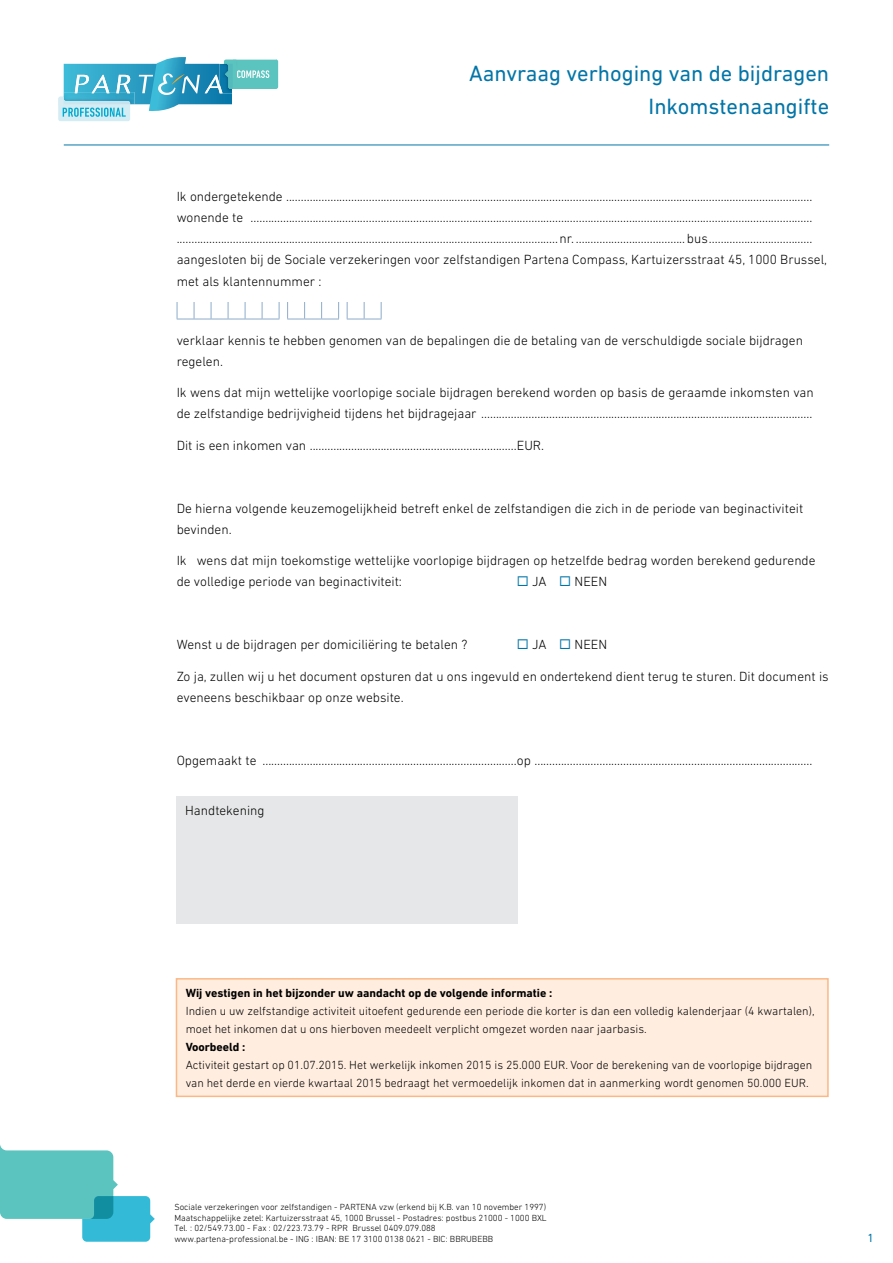
<style>
.page{position:relative;width:893px;height:1263px;background:#fff}
.page>*{position:absolute;margin:0;border:0;box-sizing:border-box;transform-origin:0 0}
.t1{font:22.5px "DIN Next LT Pro";color:#0275a8}
.BODY{font:300 13.5px/21px "DIN Next LT Pro";color:#000}
.BODY-2{font:300 12px/18px "DIN Next LT Pro";color:#000}
.BODY-3{font:700 12px "DIN Next LT Pro";color:#000}
.t2{font:12px "DIN Next LT Pro";color:#0275a8}
.t3{font:300 9px "DIN Next LT Pro";color:#000}
.s1{color:#0275a8}
</style>
<div class="page">
<div style="left:58px;top:97px;width:72px;height:24px;background:#d4ecf3;border-radius:2px"></div>
<svg style="left:58px;top:57px;width:220px;height:60px"></svg>
<hr style="left:64px;top:145px;width:765px;height:1px;background:#0275a8">
<svg style="left:177px;top:302px;width:103px;height:18px"></svg>
<svg style="left:287px;top:302px;width:52px;height:18px"></svg>
<svg style="left:347px;top:302px;width:35px;height:18px"></svg>
<div style="left:177px;top:796px;width:341px;height:128px;background:#e6e7e8"></div>
<svg style="left:0;top:1145px;width:155px;height:97px"></svg>
<div style="left:176px;top:979px;width:652px;height:117px;background:#ffeee0"></div>
<div style="left:176px;top:978px;width:653px;height:119px;border:2px solid #fbb785"></div>
<p class="t1" style="left:469px;top:61px;width:362px">Aanvraag verhoging van de bijdragen</p>
<p class="t1" style="left:649px;top:94px;width:182px">Inkomstenaangifte</p>
<p class="BODY" style="left:177px;top:186px;width:652px">Ik ondergetekende .................................................................................................................................................................................. wonende te .............................................................................................................................................................................................. .................................................................................................................................nr. .....................................bus................................... aangesloten bij de Sociale verzekeringen voor zelfstandigen Partena Compass, Kartuizersstraat 45, 1000 Brussel, met als klantennummer :</p>
<p class="BODY" style="left:177px;top:330px;width:628px">verklaar kennis te hebben genomen van de bepalingen die de betaling van de verschuldigde sociale bijdragen regelen.</p>
<p class="BODY" style="left:177px;top:382px;width:639px">Ik wens dat mijn wettelijke voorlopige sociale bijdragen berekend worden op basis de geraamde inkomsten van de zelfstandige bedrijvigheid tijdens het bijdragejaar ................................................................................................................</p>
<p class="BODY" style="left:177px;top:435px;width:369px">Dit is een inkomen van ......................................................................EUR.</p>
<p class="BODY" style="left:177px;top:498px;width:628px">De hierna volgende keuzemogelijkheid betreft enkel de zelfstandigen die zich in de periode van beginactiviteit bevinden.</p>
<p class="BODY" style="left:177px;top:550px;width:640px">Ik wens dat mijn toekomstige wettelijke voorlopige bijdragen op hetzelfde bedrag worden berekend gedurende de volledige periode van beginactiviteit:</p>
<p class="BODY" style="left:517px;top:571px;width:92px"><span class="s1">◻</span> JA <span class="s1">◻</span> NEEN</p>
<p class="BODY" style="left:177px;top:634px;width:292px">Wenst u de bijdragen per domiciliëring te betalen ?</p>
<p class="BODY" style="left:517px;top:634px;width:92px"><span class="s1">◻</span> JA <span class="s1">◻</span> NEEN</p>
<p class="BODY" style="left:177px;top:666px;width:653px">Zo ja, zullen wij u het document opsturen dat u ons ingevuld en ondertekend dient terug te sturen. Dit document is eveneens beschikbaar op onze website.</p>
<p class="BODY" style="left:177px;top:750px;width:637px">Opgemaakt te ......................................................................................op ..............................................................................................</p>
<p class="BODY" style="left:185px;top:800px;width:81px">Handtekening</p>
<p class="BODY-3" style="left:186px;top:986px;width:368px">Wij vestigen in het bijzonder uw aandacht op de volgende informatie :</p>
<p class="BODY-2" style="left:186px;top:1002px;width:630px">Indien u uw zelfstandige activiteit uitoefent gedurende een periode die korter is dan een volledig kalenderjaar (4 kwartalen), moet het inkomen dat u ons hierboven meedeelt verplicht omgezet worden naar jaarbasis.</p>
<p class="BODY-3" style="left:186px;top:1040px;width:61px">Voorbeeld :</p>
<p class="BODY-2" style="left:186px;top:1056px;width:628px">Activiteit gestart op 01.07.2015. Het werkelijk inkomen 2015 is 25.000 EUR. Voor de berekening van de voorlopige bijdragen van het derde en vierde kwartaal 2015 bedraagt het vermoedelijk inkomen dat in aanmerking wordt genomen 50.000 EUR.</p>
<p class="t3" style="left:174px;top:1202px;width:373px">Sociale verzekeringen voor zelfstandigen - PARTENA vzw (erkend bij K.B. van 10 november 1997)</p>
<p class="t3" style="left:174px;top:1212px;width:374px">Maatschappelijke zetel: Kartuizersstraat 45, 1000 Brussel - Postadres: postbus 21000 - 1000 BXL</p>
<p class="t3" style="left:174px;top:1223px;width:263px">Tel. : 02/549.73.00 - Fax : 02/223.73.79 - RPR Brussel 0409.079.088</p>
<p class="t3" style="left:174px;top:1233px;width:320px">www.partena-professional.be - ING : IBAN: BE 17 3100 0138 0621 - BIC: BBRUBEBB</p>
<p class="t2" style="left:867px;top:1231px;width:8px">1</p>
</div>
